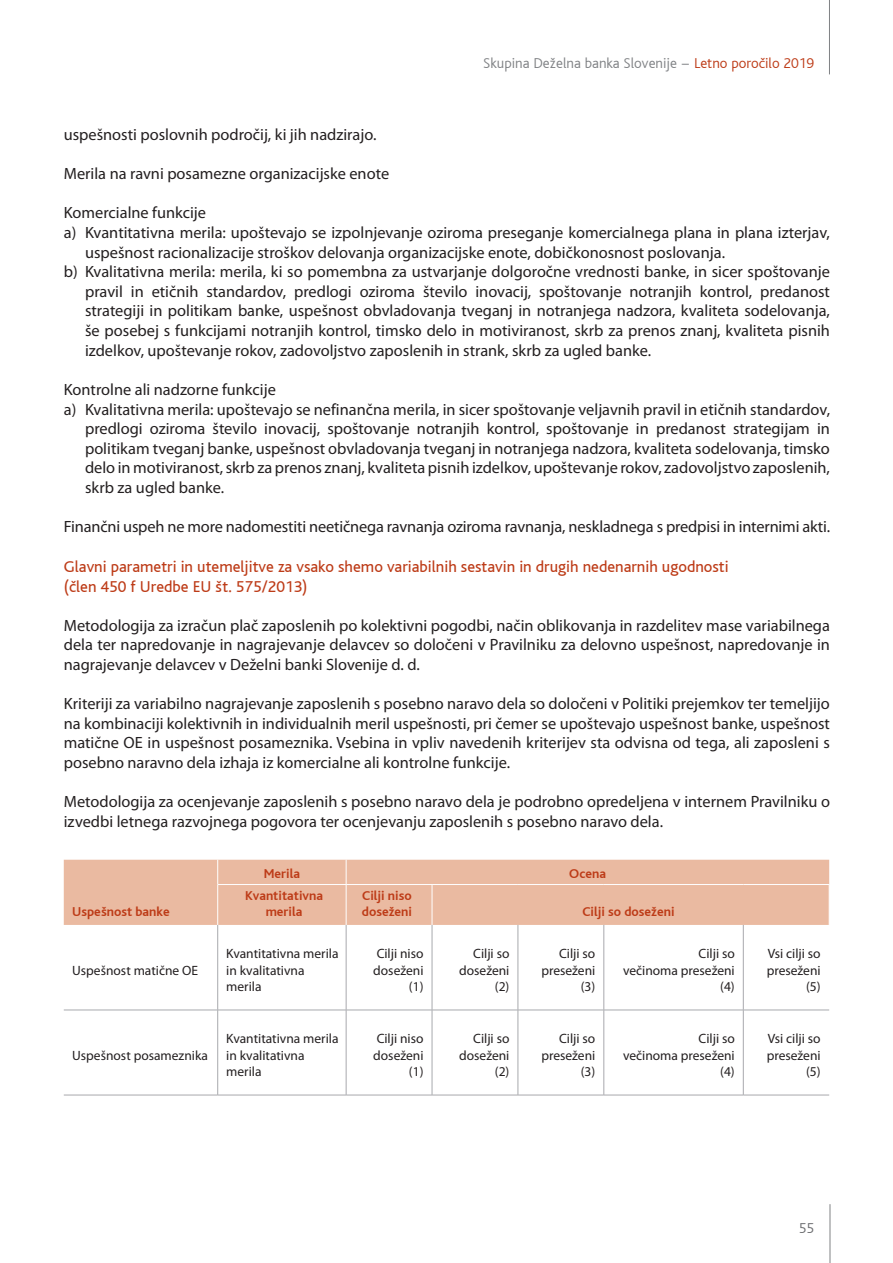
<style>
.page{position:relative;width:893px;height:1263px;background:#fff}
.page>*{position:absolute;margin:0;border:0;box-sizing:border-box;transform-origin:0 0}
.t1{font:16.5px/19.8px "Bliss";color:#bd3b17}
.t2{font:16.35px/19.6px "Myriad Pro";color:#231f20;text-align:justify}
.t3{font:300 15px "Bliss";color:#808285}
.t4{font:300 15px "Bliss";color:#6c6d70}
.t5{font:13.5px/16.2px "Myriad Pro";color:#231f20;text-align:right}
.t6{font:700 13.5px/16.2px "Bliss";color:#bd3b17;text-align:center}
.s1{color:#bd3b17}
</style>
<div class="page">
<hr style="left:830px;top:1204px;width:1px;height:59px;background:#808285">
<hr style="left:829px;top:0;width:1px;height:74px;background:#808285">
<div style="left:64px;top:860px;width:765px;height:65px;background:#eabaa1"></div>
<hr style="left:64px;top:1010px;width:154px;height:1px;background:#a8a9ad">
<hr style="left:218px;top:1010px;width:128px;height:1px;background:#a8a9ad">
<hr style="left:346px;top:1010px;width:86px;height:1px;background:#a8a9ad">
<hr style="left:432px;top:1010px;width:86px;height:1px;background:#a8a9ad">
<hr style="left:518px;top:1010px;width:86px;height:1px;background:#a8a9ad">
<hr style="left:604px;top:1010px;width:139px;height:1px;background:#a8a9ad">
<hr style="left:743px;top:1010px;width:86px;height:1px;background:#a8a9ad">
<hr style="left:64px;top:1095px;width:154px;height:1px;background:#a8a9ad">
<hr style="left:218px;top:1095px;width:128px;height:1px;background:#a8a9ad">
<hr style="left:346px;top:1095px;width:86px;height:1px;background:#a8a9ad">
<hr style="left:432px;top:1095px;width:86px;height:1px;background:#a8a9ad">
<hr style="left:518px;top:1095px;width:86px;height:1px;background:#a8a9ad">
<hr style="left:604px;top:1095px;width:139px;height:1px;background:#a8a9ad">
<hr style="left:743px;top:1095px;width:86px;height:1px;background:#a8a9ad">
<svg style="left:217px;top:860px;width:1px;height:24px"></svg>
<hr style="left:217px;top:925px;width:1px;height:85px;background:#a8a9ad">
<hr style="left:432px;top:925px;width:1px;height:85px;background:#a8a9ad">
<hr style="left:217px;top:1010px;width:1px;height:85px;background:#a8a9ad">
<hr style="left:432px;top:1010px;width:1px;height:85px;background:#a8a9ad">
<hr style="left:346px;top:925px;width:1px;height:85px;background:#a8a9ad">
<hr style="left:518px;top:925px;width:1px;height:85px;background:#a8a9ad">
<hr style="left:604px;top:925px;width:1px;height:85px;background:#a8a9ad">
<hr style="left:743px;top:925px;width:1px;height:85px;background:#a8a9ad">
<hr style="left:346px;top:1010px;width:1px;height:85px;background:#a8a9ad">
<hr style="left:518px;top:1010px;width:1px;height:85px;background:#a8a9ad">
<hr style="left:604px;top:1010px;width:1px;height:85px;background:#a8a9ad">
<hr style="left:743px;top:1010px;width:1px;height:85px;background:#a8a9ad">
<svg style="left:346px;top:860px;width:1px;height:24px"></svg>
<hr style="left:217px;top:884px;width:1px;height:41px;background:#fff">
<hr style="left:346px;top:885px;width:1px;height:40px;background:#fff">
<hr style="left:432px;top:885px;width:1px;height:40px;background:#fff">
<hr style="left:346px;top:884px;width:86px;height:1px;background:#fff">
<hr style="left:432px;top:884px;width:86px;height:1px;background:#fff">
<hr style="left:518px;top:884px;width:86px;height:1px;background:#fff">
<hr style="left:604px;top:884px;width:139px;height:1px;background:#fff">
<hr style="left:743px;top:884px;width:86px;height:1px;background:#fff">
<hr style="left:218px;top:884px;width:128px;height:1px;background:#fff">
<p class="t3" style="left:483px;top:55px;width:333px">Skupina Deželna banka Slovenije − <span class="s1">Letno poroËilo 2019</span></p>
<p class="t2" style="left:64px;top:124px;width:314px">uspešnosti poslovnih področij, ki jih nadzirajo.</p>
<p class="t2" style="left:64px;top:163px;width:327px">Merila na ravni posamezne organizacijske enote</p>
<p class="t2" style="left:64px;top:203px;width:144px">Komercialne funkcije</p>
<p class="t2" style="left:64px;top:222px;width:768px">a) Kvantitativna merila: upoštevajo se izpolnjevanje oziroma preseganje komercialnega plana in plana izterjav,</p>
<p class="t2" style="left:85px;top:242px;width:642px">uspešnost racionalizacije stroškov delovanja organizacijske enote, dobičkonosnost poslovanja.</p>
<p class="t2" style="left:64px;top:262px;width:768px">b) Kvalitativna merila: merila, ki so pomembna za ustvarjanje dolgoročne vrednosti banke, in sicer spoštovanje</p>
<p class="t2" style="left:85px;top:281px;width:746px">pravil in etičnih standardov, predlogi oziroma število inovacij, spoštovanje notranjih kontrol, predanost</p>
<p class="t2" style="left:85px;top:301px;width:746px">strategiji in politikam banke, uspešnost obvladovanja tveganj in notranjega nadzora, kvaliteta sodelovanja,</p>
<p class="t2" style="left:85px;top:320px;width:746px">še posebej s funkcijami notranjih kontrol, timsko delo in motiviranost, skrb za prenos znanj, kvaliteta pisnih</p>
<p class="t2" style="left:85px;top:340px;width:568px">izdelkov, upoštevanje rokov, zadovoljstvo zaposlenih in strank, skrb za ugled banke.</p>
<p class="t2" style="left:64px;top:379px;width:214px">Kontrolne ali nadzorne funkcije</p>
<p class="t2" style="left:64px;top:399px;width:768px">a) Kvalitativna merila: upoštevajo se nefinančna merila, in sicer spoštovanje veljavnih pravil in etičnih standardov,</p>
<p class="t2" style="left:85px;top:419px;width:746px">predlogi oziroma število inovacij, spoštovanje notranjih kontrol, spoštovanje in predanost strategijam in</p>
<p class="t2" style="left:85px;top:438px;width:746px">politikam tveganj banke, uspešnost obvladovanja tveganj in notranjega nadzora, kvaliteta sodelovanja, timsko</p>
<p class="t2" style="left:85px;top:458px;width:746px">delo in motiviranost, skrb za prenos znanj, kvaliteta pisnih izdelkov, upoštevanje rokov, zadovoljstvo zaposlenih,</p>
<p class="t2" style="left:85px;top:477px;width:141px">skrb za ugled banke.</p>
<p class="t2" style="left:64px;top:517px;width:768px">Finančni uspeh ne more nadomestiti neetičnega ravnanja oziroma ravnanja, neskladnega s predpisi in internimi akti.</p>
<p class="t1" style="left:64px;top:557px;width:666px">Glavni parametri in utemeljitve za vsako shemo variabilnih sestavin in drugih nedenarnih ugodnosti (Ëlen 450 f Uredbe EU št. 575/2013)</p>
<p class="t2" style="left:64px;top:615px;width:768px">Metodologija za izračun plač zaposlenih po kolektivni pogodbi, način oblikovanja in razdelitev mase variabilnega dela ter napredovanje in nagrajevanje delavcev so določeni v Pravilniku za delovno uspešnost, napredovanje in nagrajevanje delavcev v Deželni banki Slovenije d. d.</p>
<p class="t2" style="left:64px;top:694px;width:768px">Kriteriji za variabilno nagrajevanje zaposlenih s posebno naravo dela so določeni v Politiki prejemkov ter temeljijo na kombinaciji kolektivnih in individualnih meril uspešnosti, pri čemer se upoštevajo uspešnost banke, uspešnost matične OE in uspešnost posameznika. Vsebina in vpliv navedenih kriterijev sta odvisna od tega, ali zaposleni s posebno naravno dela izhaja iz komercialne ali kontrolne funkcije.</p>
<p class="t2" style="left:64px;top:792px;width:768px">Metodologija za ocenjevanje zaposlenih s posebno naravo dela je podrobno opredeljena v internem Pravilniku o izvedbi letnega razvojnega pogovora ter ocenjevanju zaposlenih s posebno naravo dela.</p>
<p class="t6" style="left:264px;top:866px;width:38px">Merila</p>
<p class="t6" style="left:569px;top:866px;width:38px">Ocena</p>
<p class="t6" style="left:72px;top:904px;width:99px">Uspešnost banke</p>
<p class="t6" style="left:245px;top:888px;width:80px">Kvantitativna merila</p>
<p class="t6" style="left:362px;top:888px;width:52px;text-align:left">Cilji niso doseženi</p>
<p class="t6" style="left:582px;top:904px;width:94px">Cilji so doseženi</p>
<p class="t5" style="left:72px;top:962px;width:127px">Uspešnost matične OE</p>
<p class="t5" style="left:72px;top:1047px;width:137px">Uspešnost posameznika</p>
<p class="t5" style="left:226px;top:945px;width:114px;text-align:left">Kvantitativna merila in kvalitativna merila</p>
<p class="t5" style="left:373px;top:945px;width:52px">Cilji niso doseženi (1)</p>
<p class="t5" style="left:459px;top:945px;width:52px">Cilji so doseženi (2)</p>
<p class="t5" style="left:541px;top:945px;width:55px">Cilji so preseženi (3)</p>
<p class="t5" style="left:623px;top:945px;width:113px">Cilji so<br>večinoma preseženi (4)</p>
<p class="t5" style="left:767px;top:945px;width:55px">Vsi cilji so preseženi (5)</p>
<p class="t5" style="left:226px;top:1030px;width:114px;text-align:left">Kvantitativna merila in kvalitativna merila</p>
<p class="t5" style="left:373px;top:1030px;width:52px">Cilji niso doseženi (1)</p>
<p class="t5" style="left:459px;top:1030px;width:52px">Cilji so doseženi (2)</p>
<p class="t5" style="left:541px;top:1030px;width:55px">Cilji so preseženi (3)</p>
<p class="t5" style="left:623px;top:1030px;width:113px">Cilji so<br>večinoma preseženi (4)</p>
<p class="t5" style="left:767px;top:1030px;width:55px">Vsi cilji so preseženi (5)</p>
<p class="t4" style="left:799px;top:1220px;width:17px">55</p>
</div>
